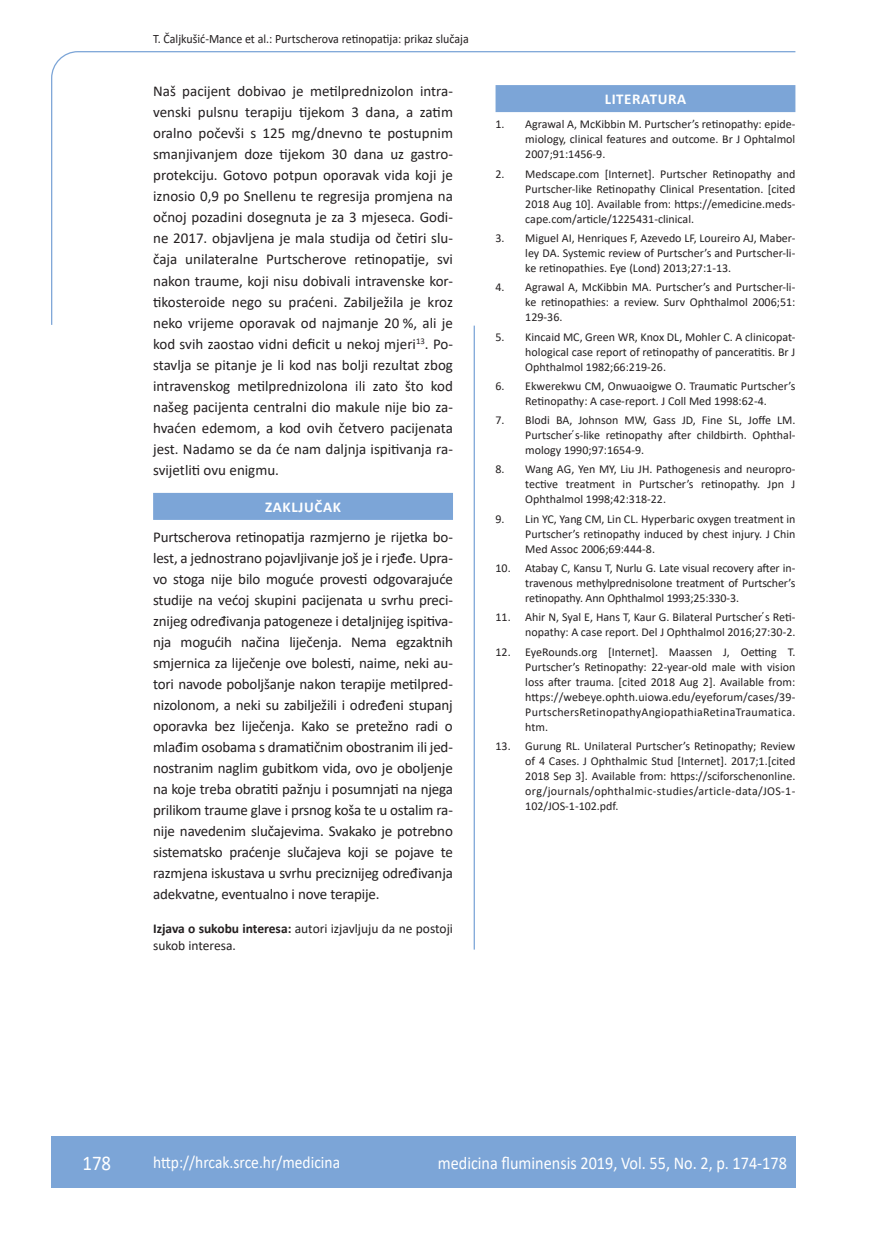
<style>
.page{position:relative;width:872px;height:1234px;background:#fff}
.page>*{position:absolute;margin:0;border:0;box-sizing:border-box;transform-origin:0 0}
.t1{font:21px "Calibri";color:#fff;scale:.9 1}
.t2{font:18px "Calibri";color:#fff;scale:.9 1}
.t3{font:17.25px "Calibri";color:#fff;scale:.9 1}
.osnovni_tekst{font:15px/21px "Calibri";letter-spacing:-.01em;color:#231f20;text-align:justify}
.naslov_ruler{font:700 15px "Calibri";letter-spacing:.04em;color:#fff}
.izjava{font:13.5px/16.5px "Calibri";color:#231f20}
.glava{font:12.75px "Calibri";color:#231f20;scale:.94 1}
.literatura{font:12px/15px "Calibri";color:#231f20;text-align:justify}
.s1{font-weight:700}
</style>
<div class="page">
<svg style="left:51px;top:51px;width:745px;height:274px"></svg>
<hr style="left:473px;top:325px;width:2px;height:624px;background:#7ca5d7">
<div style="left:51px;top:1135px;width:744px;height:51px;background:#7ca5d7"></div>
<div style="left:153px;top:493px;width:300px;height:27px;background:#7ca5d7"></div>
<div style="left:495px;top:85px;width:300px;height:27px;background:#7ca5d7"></div>
<p class="glava" style="left:153px;top:29px;width:337px">T. Čaljkušić-Mance et al.: Purtscherova retinopatija: prikaz slučaja</p>
<p class="osnovni_tekst" style="left:153px;top:80px;width:301px">Naš pacijent dobivao je metilprednizolon intra&shy;venski pulsnu terapiju tijekom 3 dana, a zatim oralno počevši s 125 mg/dnevno te postupnim smanjivanjem doze tijekom 30 dana uz gastro&shy;protekciju. Gotovo potpun oporavak vida koji je iznosio 0,9 po Snellenu te regresija promjena na očnoj pozadini dosegnuta je za 3 mjeseca. Godi&shy;ne 2017. objavljena je mala studija od četiri slu&shy;čaja unilateralne Purtscherove retinopatije, svi nakon traume, koji nisu dobivali intravenske kor&shy;tikosteroide nego su praćeni. Zabilježila je kroz neko vrijeme oporavak od najmanje 20 %, ali je kod svih zaostao vidni deficit u nekoj mjeri<sup>13</sup>. Po&shy;stavlja se pitanje je li kod nas bolji rezultat zbog intravenskog metilprednizolona ili zato što kod našeg pacijenta centralni dio makule nije bio za&shy;hvaćen edemom, a kod ovih četvero pacijenata jest. Nadamo se da će nam daljnja ispitivanja ra&shy;svijetliti ovu enigmu.</p>
<p class="naslov_ruler" style="left:265px;top:496px;width:77px">ZAKLJUČAK</p>
<p class="osnovni_tekst" style="left:153px;top:526px;width:301px">Purtscherova retinopatija razmjerno je rijetka bo&shy;lest, a jednostrano pojavljivanje još je i rjeđe. Upra&shy;vo stoga nije bilo moguće provesti odgovarajuće studije na većoj skupini pacijenata u svrhu preci&shy;znijeg određivanja patogeneze i detaljnijeg ispitiva&shy;nja mogućih načina liječenja. Nema egzaktnih smjernica za liječenje ove bolesti, naime, neki au&shy;tori navode poboljšanje nakon terapije metilpred&shy;nizolonom, a neki su zabilježili i određeni stupanj oporavka bez liječenja. Kako se pretežno radi o mlađim osobama s dramatičnim obostranim ili jed&shy;nostranim naglim gubitkom vida, ovo je oboljenje na koje treba obratiti pažnju i posumnjati na njega prilikom traume glave i prsnog koša te u ostalim ra&shy;nije navedenim slučajevima. Svakako je potrebno sistematsko praćenje slučajeva koji se pojave te razmjena iskustava u svrhu preciznijeg određivanja adekvatne, eventualno i nove terapije.</p>
<p class="izjava" style="left:153px;top:919px;width:301px"><span class="s1">Izjava o sukobu interesa:</span> autori izjavljuju da ne postoji sukob interesa.</p>
<p class="naslov_ruler" style="left:604px;top:88px;width:83px">LITERATURA</p>
<p class="literatura" style="left:525px;top:117px;width:271px;text-indent:-30px">1. Agrawal A, McKibbin M. Purtscher’s retinopathy: epide&shy;miology, clinical features and outcome. Br J Ophtalmol 2007;91:1456-9.</p>
<p class="literatura" style="left:525px;top:166px;width:271px;text-indent:-30px">2. Medscape.com [Internet]. Purtscher Retinopathy and Purtscher-like Retinopathy Clinical Presentation. [cited 2018 Aug 10]. Available from: https://emedicine.meds&shy;cape.com/article/1225431-clinical.</p>
<p class="literatura" style="left:525px;top:230px;width:271px;text-indent:-30px">3. Miguel AI, Henriques F, Azevedo LF, Loureiro AJ, Maber&shy;ley DA. Systemic review of Purtscher’s and Purtscher-li&shy;ke retinopathies. Eye (Lond) 2013;27:1-13.</p>
<p class="literatura" style="left:525px;top:279px;width:271px;text-indent:-30px">4. Agrawal A, McKibbin MA. Purtscher’s and Purtscher-li&shy;ke retinopathies: a review. Surv Ophthalmol 2006;51:<br>129-36.</p>
<p class="literatura" style="left:525px;top:329px;width:271px;text-indent:-30px">5. Kincaid MC, Green WR, Knox DL, Mohler C. A clinicopat&shy;hological case report of retinopathy of panceratitis. Br J Ophthalmol 1982;66:219-26.</p>
<p class="literatura" style="left:495px;top:378px;width:301px;text-align:center">6. Ekwerekwu CM, Onwuaoigwe O. Traumatic Purtscher’s<br>Retinopathy: A case-report. J Coll Med 1998:62-4.</p>
<p class="literatura" style="left:525px;top:412px;width:271px;text-indent:-30px">7. Blodi BA, Johnson MW, Gass JD, Fine SL, Joffe LM.<br>Purtscher̕s-like retinopathy after childbirth. Ophthal&shy;mology 1990;97:1654-9.</p>
<p class="literatura" style="left:525px;top:461px;width:271px;text-indent:-30px">8. Wang AG, Yen MY, Liu JH. Pathogenesis and neuropro&shy;tective treatment in Purtscher’s retinopathy. Jpn J Ophthalmol 1998;42:318-22.</p>
<p class="literatura" style="left:525px;top:511px;width:271px;text-indent:-30px">9. Lin YC, Yang CM, Lin CL. Hyperbaric oxygen treatment in Purtscher’s retinopathy induced by chest injury. J Chin Med Assoc 2006;69:444-8.</p>
<p class="literatura" style="left:525px;top:560px;width:271px;text-indent:-30px">10. Atabay C, Kansu T, Nurlu G. Late visual recovery after in&shy;travenous methylprednisolone treatment of Purtscher’s retinopathy. Ann Ophthalmol 1993;25:330-3.</p>
<p class="literatura" style="left:495px;top:609px;width:301px;text-align:right">11. Ahir N, Syal E, Hans T, Kaur G. Bilateral Purtscher̕s Reti&shy;nopathy: A case report. Del J Ophthalmol 2016;27:30-2.</p>
<p class="literatura" style="left:525px;top:643px;width:271px;text-indent:-30px">12. EyeRounds.org [Internet]. Maassen J, Oetting T.<br>Purtscher’s Retinopathy: 22-year-old male with vision loss after trauma. [cited 2018 Aug 2]. Available from: https://webeye.ophth.uiowa.edu/eyeforum/cases/39- PurtschersRetinopathyAngiopathiaRetinaTraumatica. htm.</p>
<p class="literatura" style="left:525px;top:738px;width:271px;text-indent:-30px">13. Gurung RL. Unilateral Purtscher’s Retinopathy; Review of 4 Cases. J Ophthalmic Stud [Internet]. 2017;1.[cited 2018 Sep 3]. Available from: https://sciforschenonline. org/journals/ophthalmic-studies/article-data/JOS-1- 102/JOS-1-102.pdf.</p>
<p class="t1" style="left:82px;top:1147px;width:33px">178</p>
<p class="t3" style="left:153px;top:1149px;width:209px">http://hrcak.srce.hr/medicina</p>
<p class="t2" style="left:438px;top:1149px;width:389px">medicina fluminensis 2019, Vol. 55, No. 2, p. 174-178</p>
</div>
